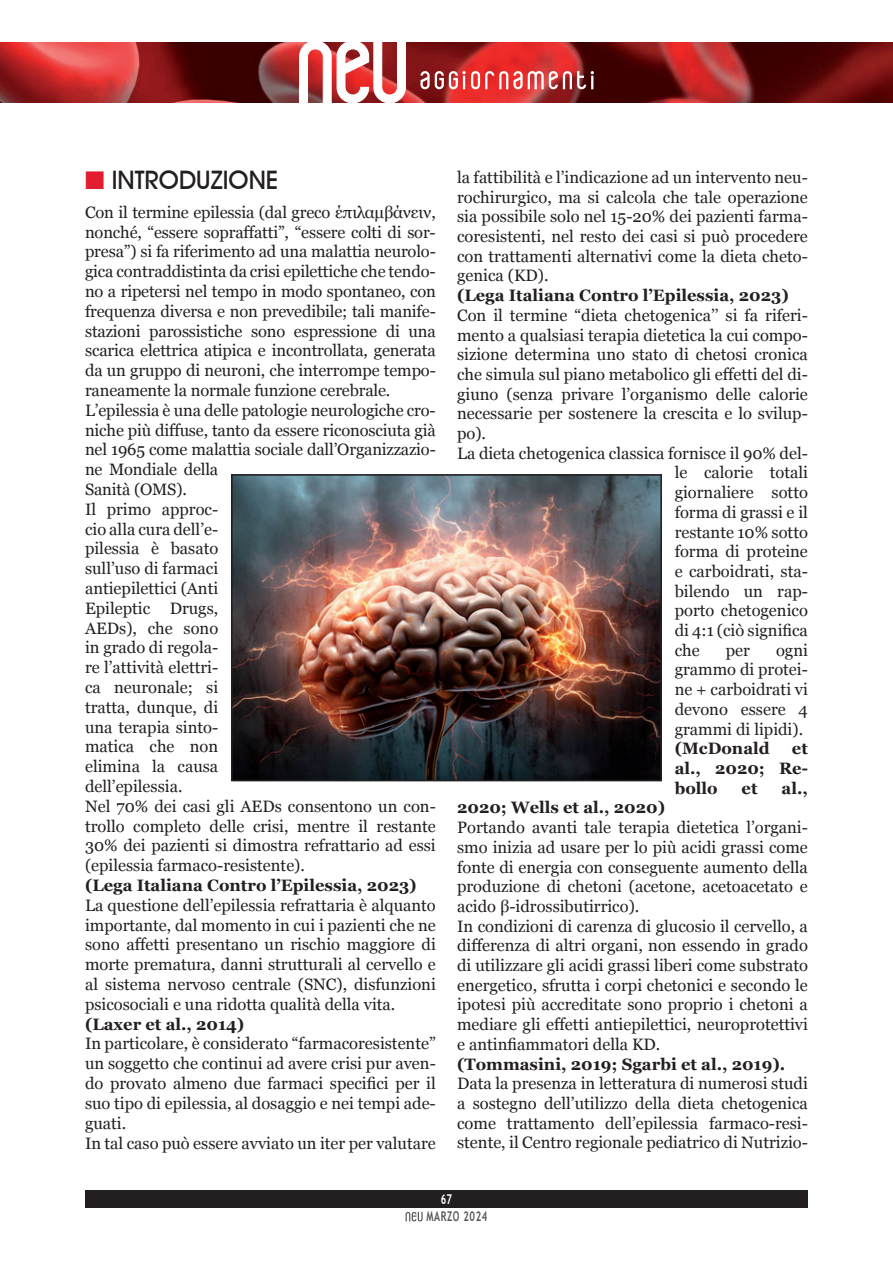
<style>
.page{position:relative;width:893px;height:1263px;background:#fff}
.page>*{position:absolute;margin:0;border:0;box-sizing:border-box;transform-origin:0 0}
.t1{font:500 25.5px "Avant Garde IT Cby BT";color:#231f20}
.t2{font:16.5px/19.8px "Georgia";color:#231f20;text-align:justify}
.t3{font:700 16.5px/19.6px "Georgia";color:#231f20;text-align:justify}
.t4{font:700 13.5px "Trebuchet MS";letter-spacing:.06em;color:#57585a;scale:.7 1}
.t5{font:700 13.5px "Trebuchet MS";color:#fff;scale:.7 1}
.s1{color:#e21d2f}
</style>
<div class="page">
<img style="left:0;top:43px;width:893px;height:59px">
<svg style="left:420px;top:71px;width:174px;height:18px"></svg>
<svg style="left:299px;top:42px;width:107px;height:61px"></svg>
<div style="left:85px;top:1191px;width:723px;height:17px;background:#231f20"></div>
<svg style="left:406px;top:1212px;width:17px;height:9px"></svg>
<img style="left:234px;top:477px;width:425px;height:301px">
<div style="left:231px;top:474px;width:431px;height:307px;border:2px solid #231f20"></div>
<h1 class="t1" style="left:85px;top:165px;width:195px"><span class="s1">■</span> INTRODUZIONE</h1>
<p class="t2" style="left:85px;top:201px;width:352px;text-align:left">Con il termine epilessia (dal greco έπιλαμβάνειν, nonché, “essere sopraffatti”, “essere colti di sor&shy;presa”) si fa riferimento ad una malattia neurolo&shy;gica contraddistinta da crisi epilettiche che tendo&shy;no a ripetersi nel tempo in modo spontaneo, con frequenza diversa e non prevedibile; tali manife&shy;stazioni parossistiche sono espressione di una scarica elettrica atipica e incontrollata, generata da un gruppo di neuroni, che interrompe tempo&shy;raneamente la normale funzione cerebrale.<br>L’epilessia è una delle patologie neurologiche cro&shy;niche più diffuse, tanto da essere riconosciuta già nel 1965 come malattia sociale dall’Organizzazio&shy;ne Mondiale della<br>Sanità (OMS).<br>Il primo approc-<br>cio alla cura dell’e-<br>pilessia è basato<br>sull’uso di farmaci<br>antiepilettici (Anti<br>Epileptic Drugs,<br>AEDs), che sono<br>in grado di regola-<br>re l’attività elettri-<br>ca neuronale; si<br>tratta, dunque, di<br>una terapia sinto-<br>matica che non<br>elimina la causa<br>dell’epilessia.<br>Nel 70% dei casi gli AEDs consentono un con&shy;trollo completo delle crisi, mentre il restante 30% dei pazienti si dimostra refrattario ad essi (epilessia farmaco-resistente).</p>
<p class="t3" style="left:85px;top:875px;width:333px">(Lega Italiana Contro l’Epilessia, 2023)</p>
<p class="t2" style="left:85px;top:894px;width:352px">La questione dell’epilessia refrattaria è alquanto importante, dal momento in cui i pazienti che ne sono affetti presentano un rischio maggiore di morte prematura, danni strutturali al cervello e al sistema nervoso centrale (SNC), disfunzioni psicosociali e una ridotta qualità della vita.</p>
<p class="t3" style="left:85px;top:1013px;width:161px">(Laxer et al., 2014)</p>
<p class="t2" style="left:85px;top:1033px;width:352px;text-align:left">In particolare, è considerato “farmacoresistente” un soggetto che continui ad avere crisi pur aven&shy;do provato almeno due farmaci specifici per il suo tipo di epilessia, al dosaggio e nei tempi ade&shy;guati.<br>In tal caso può essere avviato un iter per valutare</p>
<p class="t2" style="left:457px;top:167px;width:352px">la fattibilità e l’indicazione ad un intervento neu&shy;rochirurgico, ma si calcola che tale operazione sia possibile solo nel 15-20% dei pazienti farma&shy;coresistenti, nel resto dei casi si può procedere con trattamenti alternativi come la dieta cheto&shy;genica (KD).</p>
<p class="t3" style="left:457px;top:285px;width:333px">(Lega Italiana Contro l’Epilessia, 2023)</p>
<p class="t2" style="left:457px;top:305px;width:352px">Con il termine “dieta chetogenica’’ si fa riferi-</p>
<p class="t2" style="left:457px;top:324px;width:352px">mento a qualsiasi terapia dietetica la cui compo-</p>
<p class="t2" style="left:457px;top:344px;width:352px">sizione determina uno stato di chetosi cronica</p>
<p class="t2" style="left:457px;top:364px;width:352px">che simula sul piano metabolico gli effetti del di-</p>
<p class="t2" style="left:457px;top:383px;width:352px">giuno (senza privare l’organismo delle calorie</p>
<p class="t2" style="left:457px;top:403px;width:352px">necessarie per sostenere la crescita e lo svilup-</p>
<p class="t2" style="left:457px;top:423px;width:30px">po).</p>
<p class="t2" style="left:457px;top:442px;width:352px">La dieta chetogenica classica fornisce il 90% del-</p>
<p class="t2" style="left:675px;top:462px;width:135px">le calorie totali</p>
<p class="t2" style="left:675px;top:482px;width:135px">giornaliere sotto</p>
<p class="t2" style="left:675px;top:502px;width:135px">forma di grassi e il</p>
<p class="t2" style="left:675px;top:521px;width:135px">restante 10% sotto</p>
<p class="t2" style="left:675px;top:541px;width:135px">forma di proteine</p>
<p class="t2" style="left:675px;top:561px;width:135px">e carboidrati, sta-</p>
<p class="t2" style="left:675px;top:580px;width:135px">bilendo un rap-</p>
<p class="t2" style="left:675px;top:600px;width:135px">porto chetogenico</p>
<p class="t2" style="left:675px;top:620px;width:135px">di 4:1 (ciò significa</p>
<p class="t2" style="left:675px;top:639px;width:27px">che</p>
<p class="t2" style="left:726px;top:639px;width:26px">per</p>
<p class="t2" style="left:675px;top:639px;width:135px;text-indent:101px">ogni grammo di protei&shy;ne + carboidrati vi devono essere 4 grammi di lipidi).</p>
<p class="t3" style="left:675px;top:738px;width:97px">(McDonald</p>
<p class="t3" style="left:675px;top:738px;width:135px;text-indent:117px">et al., 2020; Re&shy;bollo</p>
<p class="t3" style="left:742px;top:777px;width:17px">et</p>
<p class="t3" style="left:782px;top:777px;width:28px">al.,</p>
<p class="t3" style="left:457px;top:797px;width:209px">2020; Wells et al., 2020)</p>
<p class="t2" style="left:457px;top:817px;width:352px;text-align:left">Portando avanti tale terapia dietetica l’organi&shy;smo inizia ad usare per lo più acidi grassi come fonte di energia con conseguente aumento della produzione di chetoni (acetone, acetoacetato e acido β-idrossibutirrico).<br>In condizioni di carenza di glucosio il cervello, a differenza di altri organi, non essendo in grado di utilizzare gli acidi grassi liberi come substrato energetico, sfrutta i corpi chetonici e secondo le ipotesi più accreditate sono proprio i chetoni a mediare gli effetti antiepilettici, neuroprotettivi e antinfiammatori della KD.</p>
<p class="t3" style="left:457px;top:1053px;width:330px">(Tommasini, 2019; Sgarbi et al., 2019).</p>
<p class="t2" style="left:457px;top:1073px;width:352px">Data la presenza in letteratura di numerosi studi a sostegno dell’utilizzo della dieta chetogenica come trattamento dell’epilessia farmaco-resi&shy;stente, il Centro regionale pediatrico di Nutrizio-</p>
<p class="t5" style="left:441px;top:1191px;width:17px">67</p>
<p class="t4" style="left:427px;top:1208px;width:88px">MARZO 2024</p>
</div>
